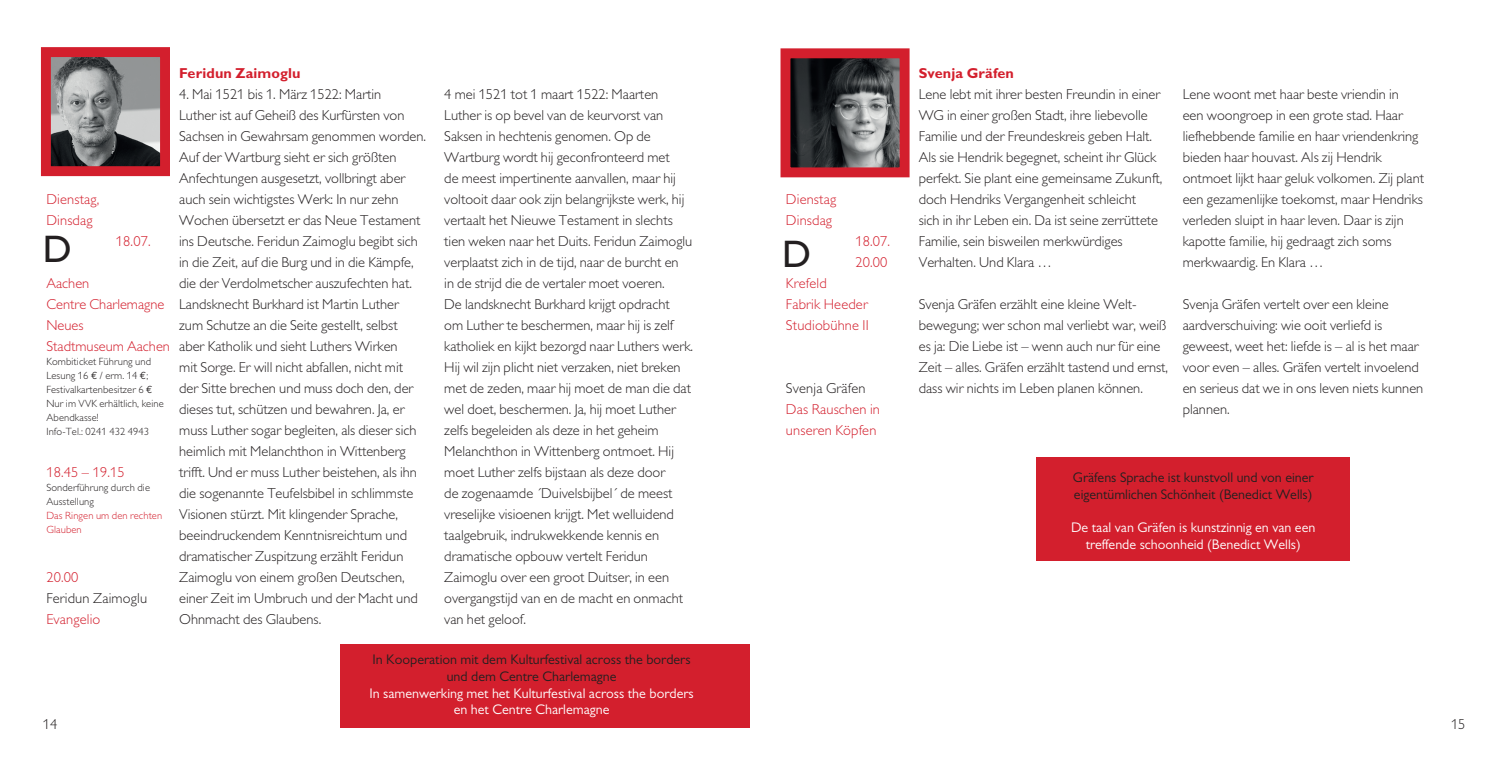
<style>
.page{position:relative;width:1499px;height:764px;background:#fff}
.page>*{position:absolute;margin:0;border:0;box-sizing:border-box;transform-origin:0 0}
.t1{font:38.5px "Gill Alt One";color:#231f20}
.t2{font:38.5px "Gill Sans Std";color:#231f20}
.t3{font:300 14.35px/21px "Gill Alt One T";color:#231f20}
.t4{font:300 14.35px/21px "Gill Alt One T";letter-spacing:.01em;color:#d31f2d}
.t5{font:700 14.35px "Gill Sans Std";letter-spacing:.01em;color:#d31f2d}
.t6{font:14px/16.8px "Gill Alt One T";color:#231f20;text-align:center}
.t7{font:14px/16.8px "Gill Alt One T";color:#fff;text-align:center}
.t8{font:300 10.5px/14px "Gill Alt One T";letter-spacing:.01em;color:#231f20}
.t9{font:300 10.5px/14px "Gill Alt One T";letter-spacing:.01em;color:#d31f2d}
.s1{font-family:"Euro Mono";font-weight:400}
</style>
<div class="page">
<img style="left:52px;top:58px;width:107px;height:107px">
<div style="left:41px;top:47px;width:129px;height:129px;border:10px solid #d31f2d"></div>
<div style="left:340px;top:644px;width:410px;height:84px;background:#d31f2d"></div>
<img style="left:791px;top:59px;width:107px;height:107px">
<div style="left:780px;top:48px;width:129px;height:129px;border:10px solid #d31f2d"></div>
<div style="left:1036px;top:458px;width:313px;height:103px;background:#d31f2d"></div>
<p class="t4" style="left:46px;top:189px;width:54px">Dienstag,<br>Dinsdag</p>
<h1 class="t1" style="left:43px;top:227px;width:30px">D</h1>
<p class="t4" style="left:116px;top:231px;width:36px">18.07.</p>
<p class="t4" style="left:46px;top:273px;width:125px">Aachen<br>Centre Charlemagne<br>Neues<br>Stadtmuseum Aachen</p>
<p class="t8" style="left:46px;top:354px;width:119px">Kombiticket Führung und<br>Lesung 16 <span class="s1">€</span> / erm. 14 <span class="s1">€</span>;<br>Festivalkartenbesitzer 6 <span class="s1">€<br></span>Nur im VVK erhältlich, keine<br>Abendkasse!<br>Info-Tel.: 0241 432 4943</p>
<p class="t4" style="left:46px;top:462px;width:80px">18.45 – 19.15</p>
<p class="t8" style="left:46px;top:480px;width:105px">Sonderführung durch die<br>Ausstellung</p>
<p class="t9" style="left:46px;top:508px;width:117px">Das Ringen um den rechten<br>Glauben</p>
<p class="t4" style="left:46px;top:567px;width:34px">20.00</p>
<p class="t3" style="left:46px;top:588px;width:102px">Feridun Zaimoglu</p>
<p class="t4" style="left:46px;top:609px;width:55px">Evangelio</p>
<p class="t5" style="left:179px;top:65px;width:123px">Feridun Zaimoglu</p>
<p class="t3" style="left:179px;top:84px;width:248px">4. Mai 1521 bis 1. März 1522: Martin<br>Luther ist auf Geheiß des Kurfürsten von Sachsen in Gewahrsam genommen worden.<br>Auf der Wartburg sieht er sich größten Anfechtungen ausgesetzt, vollbringt aber auch sein wichtigstes Werk: In nur zehn Wochen übersetzt er das Neue Testament ins Deutsche. Feridun Zaimoglu begibt sich in die Zeit, auf die Burg und in die Kämpfe, die der Verdolmetscher auszufechten hat.<br>Landsknecht Burkhard ist Martin Luther zum Schutze an die Seite gestellt, selbst aber Katholik und sieht Luthers Wirken<br>mit Sorge. Er will nicht abfallen, nicht mit<br>der Sitte brechen und muss doch den, der dieses tut, schützen und bewahren. Ja, er muss Luther sogar begleiten, als dieser sich heimlich mit Melanchthon in Wittenberg trifft. Und er muss Luther beistehen, als ihn die sogenannte Teufelsbibel in schlimmste Visionen stürzt. Mit klingender Sprache, beeindruckendem Kenntnisreichtum und dramatischer Zuspitzung erzählt Feridun Zaimoglu von einem großen Deutschen, einer Zeit im Umbruch und der Macht und Ohnmacht des Glaubens.</p>
<p class="t3" style="left:444px;top:84px;width:250px">4 mei 1521 tot 1 maart 1522: Maarten Luther is op bevel van de keurvorst van Saksen in hechtenis genomen. Op de Wartburg wordt hij geconfronteerd met<br>de meest impertinente aanvallen, maar hij voltooit daar ook zijn belangrijkste werk, hij vertaalt het Nieuwe Testament in slechts tien weken naar het Duits. Feridun Zaimoglu verplaatst zich in de tijd, naar de burcht en<br>in de strijd die de vertaler moet voeren.<br>De landsknecht Burkhard krijgt opdracht<br>om Luther te beschermen, maar hij is zelf katholiek en kijkt bezorgd naar Luthers werk.<br>Hij wil zijn plicht niet verzaken, niet breken met de zeden, maar hij moet de man die dat wel doet, beschermen. Ja, hij moet Luther zelfs begeleiden als deze in het geheim Melanchthon in Wittenberg ontmoet. Hij moet Luther zelfs bijstaan als deze door<br>de zogenaamde ´Duivelsbijbel´ de meest vreselijke visioenen krijgt. Met welluidend taalgebruik, indrukwekkende kennis en dramatische opbouw vertelt Feridun Zaimoglu over een groot Duitser, in een overgangstijd van en de macht en onmacht van het geloof.</p>
<p class="t4" style="left:786px;top:189px;width:52px">Dienstag<br>Dinsdag</p>
<p class="t4" style="left:855px;top:231px;width:36px">18.07.<br>20.00</p>
<p class="t4" style="left:786px;top:273px;width:84px">Krefeld<br>Fabrik Heeder<br>Studiobühne II</p>
<h1 class="t2" style="left:782px;top:232px;width:30px">D</h1>
<p class="t3" style="left:786px;top:378px;width:81px">Svenja Gräfen</p>
<p class="t4" style="left:786px;top:399px;width:95px">Das Rauschen in unseren Köpfen</p>
<p class="t5" style="left:918px;top:65px;width:97px">Svenja Gräfen</p>
<p class="t3" style="left:918px;top:84px;width:245px">Lene lebt mit ihrer besten Freundin in einer WG in einer großen Stadt, ihre liebevolle Familie und der Freundeskreis geben Halt.<br>Als sie Hendrik begegnet, scheint ihr Glück perfekt. Sie plant eine gemeinsame Zukunft, doch Hendriks Vergangenheit schleicht<br>sich in ihr Leben ein. Da ist seine zerrüttete Familie, sein bisweilen merkwürdiges Verhalten. Und Klara …</p>
<p class="t3" style="left:918px;top:294px;width:251px">Svenja Gräfen erzählt eine kleine Welt&shy;bewegung; wer schon mal verliebt war, weiß es ja: Die Liebe ist – wenn auch nur für eine Zeit – alles. Gräfen erzählt tastend und ernst, dass wir nichts im Leben planen können.</p>
<p class="t3" style="left:1182px;top:84px;width:243px">Lene woont met haar beste vriendin in<br>een woongroep in een grote stad. Haar liefhebbende familie en haar vriendenkring bieden haar houvast. Als zij Hendrik ontmoet lijkt haar geluk volkomen. Zij plant een gezamenlijke toekomst, maar Hendriks verleden sluipt in haar leven. Daar is zijn kapotte familie, hij gedraagt zich soms merkwaardig. En Klara …</p>
<p class="t3" style="left:1182px;top:294px;width:242px">Svenja Gräfen vertelt over een kleine aardverschuiving: wie ooit verliefd is geweest, weet het: liefde is – al is het maar voor even – alles. Gräfen vertelt invoelend en serieus dat we in ons leven niets kunnen plannen.</p>
<p class="t6" style="left:1072px;top:469px;width:242px;text-align:left">Gräfens Sprache ist kunstvoll und von einer eigentümlichen Schönheit (Benedict Wells)</p>
<p class="t7" style="left:1071px;top:519px;width:246px">De taal van Gräfen is kunstzinnig en van een treffende schoonheid (Benedict Wells)</p>
<p class="t6" style="left:372px;top:651px;width:319px">In Kooperation mit dem Kulturfestival across the borders und dem Centre Charlemagne</p>
<p class="t7" style="left:369px;top:684px;width:326px">In samenwerking met het Kulturfestival across the borders en het Centre Charlemagne</p>
<p class="t3" style="left:43px;top:714px;width:16px">14</p>
<p class="t3" style="left:1450px;top:714px;width:16px">15</p>
</div>
